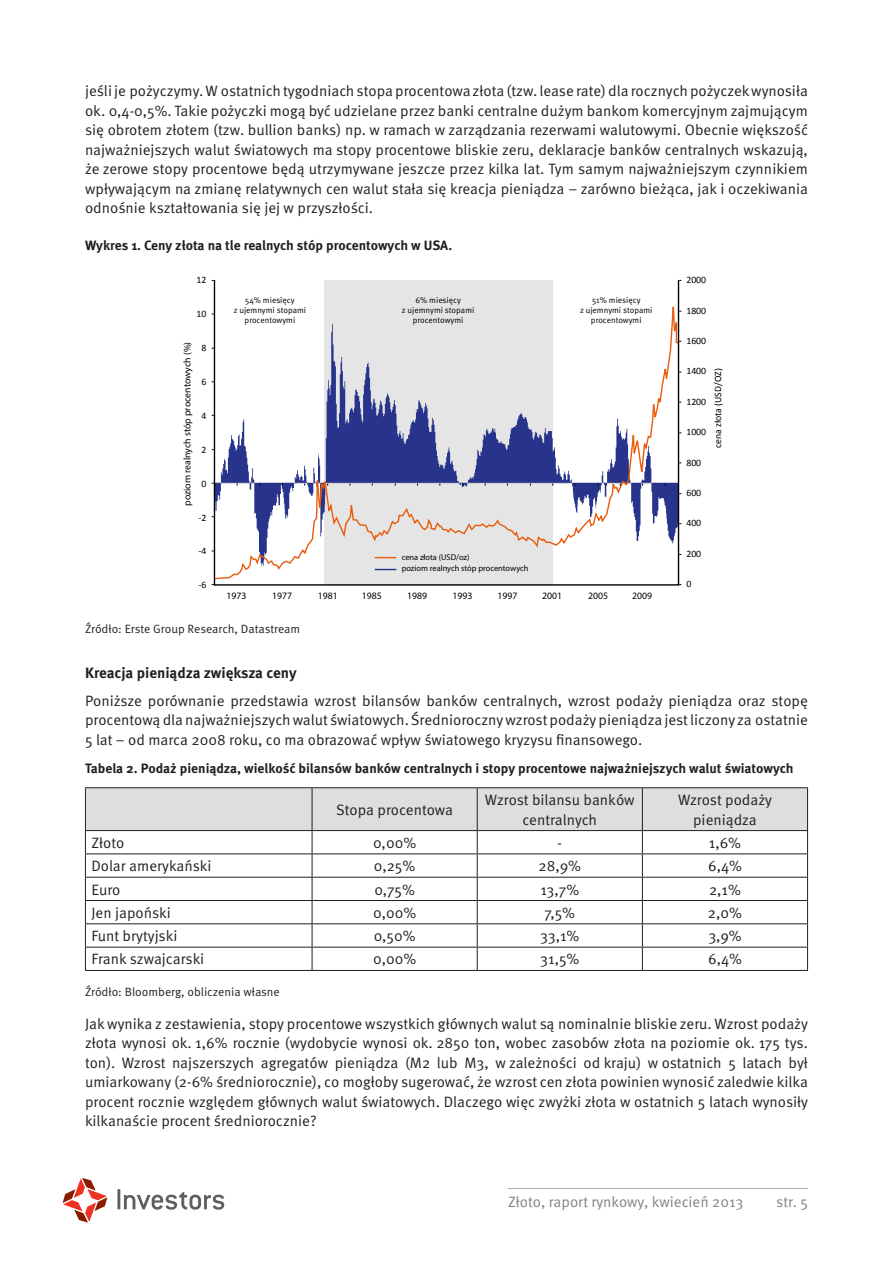
<style>
.page{position:relative;width:893px;height:1263px;background:#fff}
.page>*{position:absolute;margin:0;border:0;box-sizing:border-box;transform-origin:0 0}
.t1{font:15px/19.5px "Meta Pro";color:#231f20;text-align:justify}
.t2{font:15px "Meta Pro";color:#808285}
.t3{font:700 15px "Meta Pro";letter-spacing:-.005em;color:#231f20}
.t4{font:700 13.5px "Meta Pro";letter-spacing:-.005em;color:#231f20}
.t5{font:12px "Meta Pro";color:#231f20}
.t6{font:9.75px "Myriad Pro";color:#000}
.t7{font:9.75px "Calibri";color:#000}
.t8{font:8.4px/10.1px "Meta Pro";color:#000;text-align:center}
.t9{font:8.4px/11.9px "Myriad Pro";color:#000}
</style>
<div class="page">
<hr style="left:117px;top:1189px;width:3px;height:20px;background:#5f5f62">
<svg style="left:124px;top:1192px;width:100px;height:18px"></svg>
<svg style="left:63px;top:1178px;width:44px;height:44px"></svg>
<hr style="left:508px;top:1188px;width:300px;height:1px;background:#a8a9ad">
<hr style="left:85px;top:787px;width:227px;height:1px;background:#231f20">
<hr style="left:312px;top:787px;width:165px;height:1px;background:#231f20">
<hr style="left:477px;top:787px;width:165px;height:1px;background:#231f20">
<hr style="left:642px;top:787px;width:166px;height:1px;background:#231f20">
<svg style="left:85px;top:788px;width:723px;height:182px"></svg>
<hr style="left:85px;top:970px;width:227px;height:1px;background:#231f20">
<hr style="left:312px;top:970px;width:165px;height:1px;background:#231f20">
<hr style="left:477px;top:970px;width:165px;height:1px;background:#231f20">
<hr style="left:642px;top:970px;width:166px;height:1px;background:#231f20">
<svg style="left:213px;top:282px;width:467px;height:298px"></svg>
<svg style="left:375px;top:557px;width:21px;height:1px"></svg>
<svg style="left:375px;top:569px;width:21px;height:1px"></svg>
<hr style="left:214px;top:280px;width:1px;height:306px;background:#000">
<hr style="left:214px;top:584px;width:464px;height:2px;background:#000">
<hr style="left:678px;top:280px;width:1px;height:306px;background:#000">
<p class="t1" style="left:85px;top:82px;width:725px">jeśli je pożyczymy. W ostatnich tygodniach stopa procentowa złota (tzw. lease rate) dla rocznych pożyczek wynosiła ok. 0,4-0,5%. Takie pożyczki mogą być udzielane przez banki centralne dużym bankom komercyjnym zajmującym się obrotem złotem (tzw. bullion banks) np. w ramach w zarządzania rezerwami walutowymi. Obecnie większość najważniejszych walut światowych ma stopy procentowe bliskie zeru, deklaracje banków centralnych wskazują, że zerowe stopy procentowe będą utrzymywane jeszcze przez kilka lat. Tym samym najważniejszym czynnikiem wpływającym na zmianę relatywnych cen walut stała się kreacja pieniądza – zarówno bieżąca, jak i oczekiwania odnośnie kształtowania się jej w przyszłości.</p>
<p class="t4" style="left:85px;top:237px;width:369px">Wykres 1. Ceny złota na tle realnych stóp procentowych w USA.</p>
<p class="t7" style="left:197px;top:274px;width:11px">12</p>
<p class="t7" style="left:197px;top:308px;width:11px">10</p>
<p class="t7" style="left:202px;top:342px;width:6px">8</p>
<p class="t7" style="left:202px;top:375px;width:6px">6</p>
<p class="t7" style="left:202px;top:409px;width:6px">4</p>
<p class="t7" style="left:202px;top:443px;width:6px">2</p>
<p class="t7" style="left:202px;top:477px;width:6px">0</p>
<p class="t7" style="left:199px;top:511px;width:9px">-2</p>
<p class="t7" style="left:199px;top:545px;width:9px">-4</p>
<p class="t7" style="left:199px;top:579px;width:9px">-6</p>
<p class="t6" style="left:181px;top:506px;width:165px;rotate:-90deg">poziom realnych stóp procentowych (%)</p>
<p class="t8" style="left:234px;top:295px;width:74px">54% miesięcy<br>z ujemnymi stopami procentowymi</p>
<p class="t8" style="left:402px;top:295px;width:74px">6% miesięcy<br>z ujemnymi stopami procentowymi</p>
<p class="t8" style="left:580px;top:295px;width:74px">51% miesięcy<br>z ujemnymi stopami procentowymi</p>
<p class="t9" style="left:402px;top:551px;width:128px">cena złota (USD/oz)<br>poziom realnych stóp procentowych</p>
<p class="t6" style="left:227px;top:589px;width:22px">1973</p>
<p class="t6" style="left:272px;top:589px;width:22px">1977</p>
<p class="t6" style="left:318px;top:589px;width:22px">1981</p>
<p class="t6" style="left:362px;top:589px;width:22px">1985</p>
<p class="t6" style="left:407px;top:589px;width:22px">1989</p>
<p class="t6" style="left:452px;top:589px;width:22px">1993</p>
<p class="t6" style="left:498px;top:589px;width:22px">1997</p>
<p class="t6" style="left:542px;top:589px;width:22px">2001</p>
<p class="t6" style="left:588px;top:589px;width:22px">2005</p>
<p class="t6" style="left:632px;top:589px;width:22px">2009</p>
<p class="t7" style="left:686px;top:274px;width:21px">2000</p>
<p class="t7" style="left:686px;top:304px;width:21px">1800</p>
<p class="t7" style="left:686px;top:335px;width:21px">1600</p>
<p class="t7" style="left:686px;top:365px;width:21px">1400</p>
<p class="t7" style="left:686px;top:395px;width:21px">1200</p>
<p class="t7" style="left:686px;top:426px;width:21px">1000</p>
<p class="t7" style="left:686px;top:456px;width:16px">800</p>
<p class="t7" style="left:686px;top:487px;width:16px">600</p>
<p class="t7" style="left:686px;top:517px;width:16px">400</p>
<p class="t7" style="left:686px;top:547px;width:16px">200</p>
<p class="t7" style="left:686px;top:578px;width:6px">0</p>
<p class="t7" style="left:712px;top:448px;width:81px;rotate:-90deg">cena złota (USD/OZ)</p>
<p class="t5" style="left:85px;top:621px;width:217px">Źródło: Erste Group Research, Datastream</p>
<p class="t3" style="left:85px;top:663px;width:213px">Kreacja pieniądza zwiększa ceny</p>
<p class="t1" style="left:85px;top:691px;width:724px">Poniższe porównanie przedstawia wzrost bilansów banków centralnych, wzrost podaży pieniądza oraz stopę procentową dla najważniejszych walut światowych. Średnioroczny wzrost podaży pieniądza jest liczony za ostatnie 5 lat – od marca 2008 roku, co ma obrazować wpływ światowego kryzysu finansowego.</p>
<p class="t4" style="left:85px;top:760px;width:710px">Tabela 2. Podaż pieniądza, wielkość bilansów banków centralnych i stopy procentowe najważniejszych walut światowych</p>
<p class="t1" style="left:336px;top:800px;width:119px">Stopa procentowa</p>
<p class="t1" style="left:485px;top:790px;width:151px;text-align:center">Wzrost bilansu banków centralnych</p>
<p class="t1" style="left:678px;top:790px;width:96px;text-align:center">Wzrost podaży pieniądza</p>
<p class="t1" style="left:91px;top:833px;width:34px">Złoto</p>
<p class="t1" style="left:373px;top:833px;width:45px">0,00%</p>
<p class="t1" style="left:558px;top:833px;width:6px">-</p>
<p class="t1" style="left:709px;top:833px;width:34px">1,6%</p>
<p class="t1" style="left:91px;top:857px;width:122px">Dolar amerykański</p>
<p class="t1" style="left:374px;top:857px;width:43px">0,25%</p>
<p class="t1" style="left:539px;top:857px;width:44px">28,9%</p>
<p class="t1" style="left:708px;top:857px;width:35px">6,4%</p>
<p class="t1" style="left:91px;top:880px;width:31px">Euro</p>
<p class="t1" style="left:374px;top:880px;width:42px">0,75%</p>
<p class="t1" style="left:540px;top:880px;width:40px">13,7%</p>
<p class="t1" style="left:709px;top:880px;width:34px">2,1%</p>
<p class="t1" style="left:91px;top:903px;width:81px">Jen japoński</p>
<p class="t1" style="left:373px;top:903px;width:45px">0,00%</p>
<p class="t1" style="left:545px;top:903px;width:32px">7,5%</p>
<p class="t1" style="left:708px;top:903px;width:36px">2,0%</p>
<p class="t1" style="left:91px;top:927px;width:87px">Funt brytyjski</p>
<p class="t1" style="left:374px;top:927px;width:43px">0,50%</p>
<p class="t1" style="left:540px;top:927px;width:41px">33,1%</p>
<p class="t1" style="left:708px;top:927px;width:35px">3,9%</p>
<p class="t1" style="left:91px;top:950px;width:114px">Frank szwajcarski</p>
<p class="t1" style="left:373px;top:950px;width:45px">0,00%</p>
<p class="t1" style="left:540px;top:950px;width:41px">31,5%</p>
<p class="t1" style="left:708px;top:950px;width:35px">6,4%</p>
<p class="t5" style="left:85px;top:984px;width:196px">Źródło: Bloomberg, obliczenia własne</p>
<p class="t1" style="left:85px;top:1014px;width:725px">Jak wynika z zestawienia, stopy procentowe wszystkich głównych walut są nominalnie bliskie zeru. Wzrost podaży złota wynosi ok. 1,6% rocznie (wydobycie wynosi ok. 2850 ton, wobec zasobów złota na poziomie ok. 175 tys. ton). Wzrost najszerszych agregatów pieniądza (M2 lub M3, w zależności od kraju) w ostatnich 5 latach był umiarkowany (2-6% średniorocznie), co mogłoby sugerować, że wzrost cen złota powinien wynosić zaledwie kilka procent rocznie względem głównych walut światowych. Dlaczego więc zwyżki złota w ostatnich 5 latach wynosiły kilkanaście procent średniorocznie?</p>
<p class="t2" style="left:508px;top:1192px;width:237px">Złoto, raport rynkowy, kwiecień 2013</p>
<p class="t2" style="left:776px;top:1192px;width:33px">str. 5</p>
</div>
